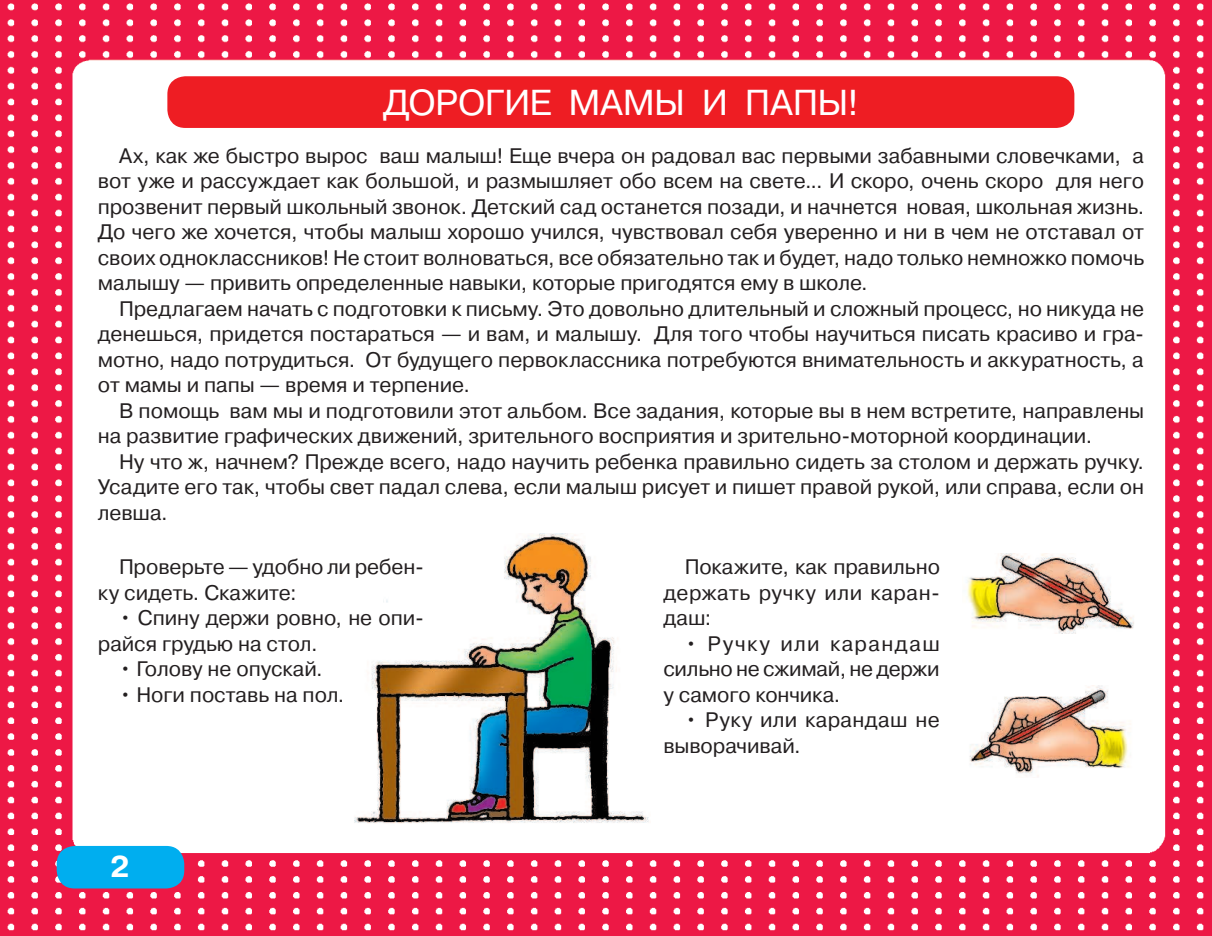
<style>
.page{position:relative;width:1212px;height:936px;background:#fff}
.page>*{position:absolute;margin:0;border:0;box-sizing:border-box;transform-origin:0 0}
.t1{font:36px "Pragmatica C";letter-spacing:-.015em;color:#fff}
.t2{font:700 30px "Pragmatica C";color:#fff}
.t3{font:21px/25.5px "Pragmatica C";color:#231f20;text-align:justify}
</style>
<div class="page">
<img style="left:0;top:0;width:1212px;height:935px">
<div style="left:57px;top:845px;width:127px;height:43px;background:#00aeef;border-radius:18px"></div>
<div style="left:167px;top:76px;width:907px;height:52px;background:#ee1d23;border-radius:18px"></div>
<img style="left:332px;top:533px;width:319px;height:304px">
<img style="left:958px;top:685px;width:194px;height:92px">
<img style="left:962px;top:553px;width:188px;height:80px">
<h1 class="t1" style="left:383px;top:89px;width:477px">ДОРОГИЕ МАМЫ И ПАПЫ!</h1>
<p class="t3" style="left:98px;top:144px;width:1048px;text-indent:21px">Ах, как же быстро вырос ваш малыш! Еще вчера он радовал вас первыми забавными словечками, а вот уже и рассуждает как большой, и размышляет обо всем на свете... И скоро, очень скоро для него прозвенит первый школьный звонок. Детский сад останется позади, и начнется новая, школьная жизнь.<br>До чего же хочется, чтобы малыш хорошо учился, чувствовал себя уверенно и ни в чем не отставал от своих одноклассников! Не стоит волноваться, все обязательно так и будет, надо только немножко помочь малышу — привить определенные навыки, которые пригодятся ему в школе.</p>
<p class="t3" style="left:98px;top:297px;width:1048px;text-indent:21px">Предлагаем начать с подготовки к письму. Это довольно длительный и сложный процесс, но никуда не денешься, придется постараться — и вам, и малышу. Для того чтобы научиться писать красиво и гра&shy;мотно, надо потрудиться. От будущего первоклассника потребуются внимательность и аккуратность, а от мамы и папы — время и терпение.</p>
<p class="t3" style="left:98px;top:399px;width:1048px;text-indent:21px">В помощь вам мы и подготовили этот альбом. Все задания, которые вы в нем встретите, направлены на развитие графических движений, зрительного восприятия и зрительно-моторной координации.</p>
<p class="t3" style="left:98px;top:450px;width:1048px;text-indent:21px">Ну что ж, начнем? Прежде всего, надо научить ребенка правильно сидеть за столом и держать ручку.<br>Усадите его так, чтобы свет падал слева, если малыш рисует и пишет правой рукой, или справа, если он левша.</p>
<p class="t3" style="left:98px;top:556px;width:328px;text-indent:21px">Проверьте — удобно ли ребен&shy;ку сидеть. Скажите:</p>
<p class="t3" style="left:98px;top:607px;width:328px;text-indent:21px">• Спину держи ровно, не опи&shy;райся грудью на стол.</p>
<p class="t3" style="left:119px;top:658px;width:205px">• Голову не опускай.</p>
<p class="t3" style="left:119px;top:683px;width:227px">• Ноги поставь на пол.</p>
<p class="t3" style="left:663px;top:556px;width:278px;text-indent:21px">Покажите, как правильно держать ручку или каран&shy;даш:</p>
<p class="t3" style="left:663px;top:632px;width:278px;text-indent:21px">• Ручку или карандаш сильно не сжимай, не держи у самого кончика.</p>
<p class="t3" style="left:663px;top:709px;width:278px;text-indent:21px">• Руку или карандаш не выворачивай.</p>
<h2 class="t2" style="left:110px;top:849px;width:21px">2</h2>
</div>
